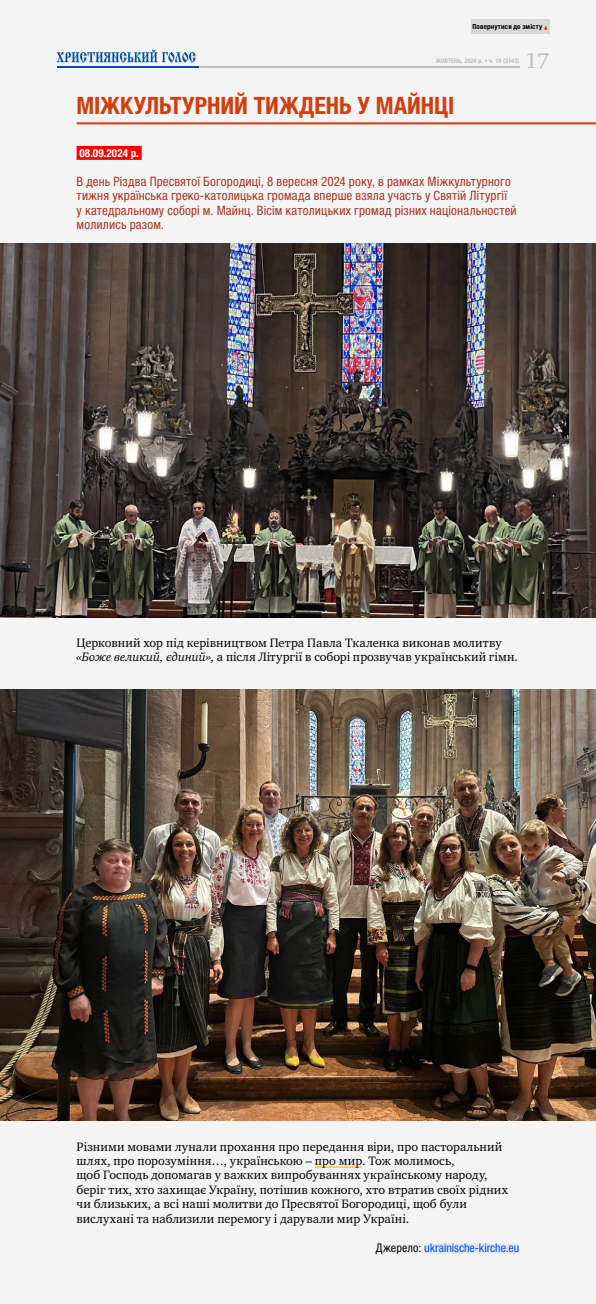
<style>
.page{position:relative;width:596px;height:1304px;background:#fff}
.page>*{position:absolute;margin:0;border:0;box-sizing:border-box;transform-origin:0 0}
.t1{font:700 condensed 24px "Helvetica Neue LTCYR";color:#d03f12}
.t2{font:21.9px "Charter C";color:#bebebe}
.t3{font:condensed 13px/14.4px "Helvetica Neue LTCYR";letter-spacing:.01em;color:#a5361f}
.t4{font:12.5px/14.4px "Charter C";letter-spacing:.01em;color:#000}
.t5{font:condensed 12px "Helvetica Neue LTCYR";letter-spacing:-.005em;color:#004eda}
.t6{font:700 condensed 11px "Helvetica Neue LTCYR";letter-spacing:.015em;color:#fff}
.t7{font:700 condensed 7px "Helvetica Neue LTCYR";letter-spacing:.025em;color:#000}
.t8{font:700 condensed 6.4px "Helvetica Neue LTCYR";color:#bebebe}
.s1{font-style:italic}
.s2{color:#000}
</style>
<div class="page">
<div style="left:0;top:0;width:595px;height:1304px;background:#f4f4f4"></div>
<hr style="left:57px;top:66px;width:462px;height:2px;background:#bebebe">
<hr style="left:77px;top:122px;width:518px;height:2px;background:#d03f12">
<div style="left:77px;top:146px;width:65px;height:14px;background:#f00"></div>
<hr style="left:315px;top:1166px;width:47px;height:2px;background:#ffcd5e">
<div style="left:424px;top:1243px;width:95px;height:10px;background:#e0e7f6"></div>
<hr style="left:57px;top:66px;width:141px;height:2px;background:#004e9e">
<svg style="left:57px;top:49px;width:139px;height:14px"></svg>
<div style="left:471px;top:20px;width:78px;height:14px;background:#d8d8d8"></div>
<img style="left:0;top:243px;width:595px;height:375px">
<img style="left:0;top:690px;width:595px;height:430px">
<p class="t7" style="left:472px;top:23px;width:71px">Повернутися до змісту</p>
<p class="t8" style="left:435px;top:57px;width:85px">ЖОВТЕНЬ, 2024 р. • ч. 19 (3143)</p>
<h2 class="t2" style="left:524px;top:48px;width:26px">17</h2>
<h1 class="t1" style="left:77px;top:92px;width:379px">МІЖКУЛЬТУРНИЙ ТИЖДЕНЬ У МАЙНЦІ</h1>
<p class="t6" style="left:79px;top:147px;width:61px">08.09.2024 р.</p>
<p class="t3" style="left:77px;top:174px;width:441px">В день Різдва Пресвятої Богородиці, 8 вересня 2024 року, в рамках Міжкультурного тижня українська греко-католицька громада вперше взяла участь у Святій Літургії<br>у катедральному соборі м. Майнц. Вісім католицьких громад різних національностей молились разом.</p>
<p class="t4" style="left:77px;top:635px;width:442px">Церковний хор під керівництвом Петра Павла Ткаленка виконав молитву <span class="s1">«Боже великий, єдиний»</span>, а після Літургії в соборі прозвучав український гімн.</p>
<p class="t4" style="left:77px;top:1139px;width:432px">Різними мовами лунали прохання про передання віри, про пасторальний шлях, про порозуміння…, українською – про мир. Тож молимось,<br>щоб Господь допомагав у важких випробуваннях українському народу, беріг тих, хто захищає Україну, потішив кожного, хто втратив своїх рідних чи близьких, а всі наші молитви до Пресвятої Богородиці, щоб були вислухані та наблизили перемогу і дарували мир Україні.</p>
<p class="t5" style="left:375px;top:1241px;width:145px"><span class="s2">Джерело:</span> ukrainische-kirche.eu</p>
</div>
